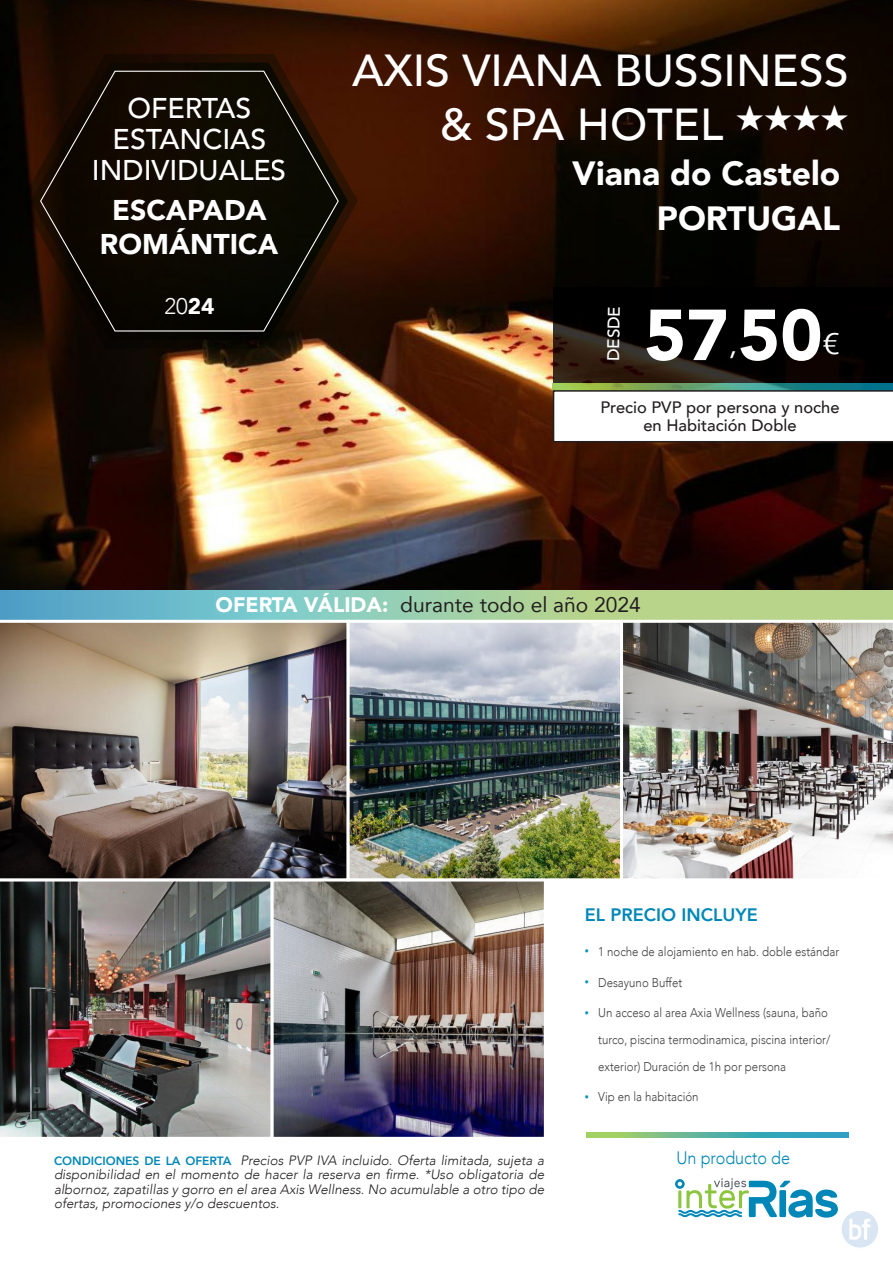
<style>
.page{position:relative;width:893px;height:1263px;background:#fff}
.page>*{position:absolute;margin:0;border:0;box-sizing:border-box;transform-origin:0 0}
.t1{font:900 71.25px "Avenir";color:#fff}
._01_Título_del_circuito{font:500 44.7px/54px "Avenir";color:#fff;text-align:right}
._01_Título_del_circuito-2{font:900 33.6px "Avenir";color:#fff}
.t2{font:300 29.55px "Avenir";color:#fff;scale:1.25 1}
._01_Título_del_circuito-3{font:500 28.5px "Avenir";color:#fff}
._01_Título_del_circuito-4{font:900 28.5px/34.2px "Avenir";color:#fff;text-align:center}
._23_titulo_ok{font:300 22.5px "Avenir";color:#fff}
.t3{font:21px "Avenir";color:#231f20}
.t4{font:800 18px "Avenir";color:#0087b8}
.t5{font:300 18px "Avenir";color:#0087b8;scale:.9 1}
.t6{font:500 16.95px "Avenir";color:#fff}
.t7{font:500 16.5px/18px "Avenir";color:#231f20;text-align:center}
.t8{font:italic 300 13.5px/14.5px "Avenir";color:#231f20;text-align:justify}
.t9{font:300 12.75px/26.5px "Avenir";color:#3e3e3f;scale:.9 1}
.s1{font-weight:900}
.s2{font-weight:900;color:#fff}
.s3{font-weight:800;font-style:normal;font-size:12px;color:#0087b8}
.s4{font-size:9px;color:#008fbe}
</style>
<div class="page">
<img style="left:0;top:0;width:893px;height:590px">
<svg style="left:21px;top:54px;width:337px;height:294px;background:#1a0c03"></svg>
<svg style="left:31px;top:63px;width:317px;height:277px;background:#170a01"></svg>
<svg style="left:39px;top:70px;width:300px;height:262px;background:#130c03"></svg>
<svg style="left:272px;top:0;width:621px;height:304px;background:#250f02"></svg>
<img style="left:274px;top:882px;width:269px;height:254px">
<div style="left:270px;top:878px;width:277px;height:262px;border:3px solid #fff"></div>
<img style="left:0;top:881px;width:273px;height:259px">
<svg style="left:553px;top:383px;width:340px;height:7px;background:#519c74"></svg>
<svg style="left:553px;top:288px;width:340px;height:95px;background:#0b0705"></svg>
<svg style="left:675px;top:1178px;width:163px;height:39px"></svg>
<svg style="left:0;top:590px;width:893px;height:30px;background:#95c9aa"></svg>
<svg style="left:553px;top:390px;width:340px;height:52px"></svg>
<svg style="left:587px;top:1132px;width:261px;height:5px"></svg>
<img style="left:0;top:622px;width:347px;height:259px">
<img style="left:623px;top:622px;width:270px;height:257px">
<img style="left:351px;top:624px;width:268px;height:253px">
<div style="left:347px;top:620px;width:276px;height:261px;border:3px solid #fff"></div>
<img style="left:826px;top:1196px;width:52px;height:52px">
<p class="_01_Título_del_circuito-3" style="left:127px;top:84px;width:126px">OFERTAS</p>
<p class="_01_Título_del_circuito-3" style="left:113px;top:115px;width:155px">ESTANCIAS</p>
<p class="_01_Título_del_circuito-3" style="left:92px;top:146px;width:196px">INDIVIDUALES</p>
<p class="_01_Título_del_circuito-4" style="left:100px;top:192px;width:180px">ESCAPADA<br>ROMÁNTICA</p>
<p class="_23_titulo_ok" style="left:164px;top:292px;width:52px">20<span class="s1">24</span></p>
<p class="_01_Título_del_circuito" style="left:352px;top:41px;width:498px">AXIS VIANA BUSSINESS &amp; SPA HOTEL ★★★★</p>
<p class="_01_Título_del_circuito-2" style="left:572px;top:145px;width:270px">Viana do Castelo</p>
<p class="_01_Título_del_circuito-2" style="left:657px;top:189px;width:185px">PORTUGAL</p>
<p class="t6" style="left:598px;top:361px;width:57px;rotate:-89deg">DESDE</p>
<p class="t1" style="left:644px;top:274px;width:180px">5750</p>
<p class="t2" style="left:822px;top:327px;width:15px">€</p>
<p class="t2" style="left:729px;top:327px;width:9px">,</p>
<p class="t7" style="left:600px;top:397px;width:241px">Precio PVP por persona y noche en Habitación Doble</p>
<p class="t3" style="left:216px;top:588px;width:427px"><span class="s2">OFERTA VÁLIDA:</span> durante todo el año 2024</p>
<p class="t8" style="left:54px;top:1153px;width:492px"><span class="s3">CONDICIONES DE LA OFERTA</span> Precios PVP IVA incluido. Oferta limitada, sujeta a disponibilidad en el momento de hacer la reserva en firme. *Uso obligatoria de albornoz, zapatillas y gorro en el area Axis Wellness. No acumulable a otro tipo de ofertas, promociones y/o descuentos.</p>
<p class="t4" style="left:585px;top:900px;width:174px">EL PRECIO INCLUYE</p>
<p class="t9" style="left:585px;top:938px;width:284px"><span class="s4">•</span> 1 noche de alojamiento en hab. doble estándar</p>
<p class="t9" style="left:585px;top:969px;width:110px"><span class="s4">•</span> Desayuno Buffet</p>
<p class="t9" style="left:598px;top:1000px;width:259px;text-indent:-14px"><span class="s4">•</span> Un acceso al area Axia Wellness (sauna, baño turco, piscina termodinamica, piscina interior/ exterior) Duración de 1h por persona</p>
<p class="t9" style="left:585px;top:1084px;width:128px"><span class="s4">•</span> Vip en la habitación</p>
<p class="t5" style="left:676px;top:1147px;width:128px">Un producto de</p>
</div>
